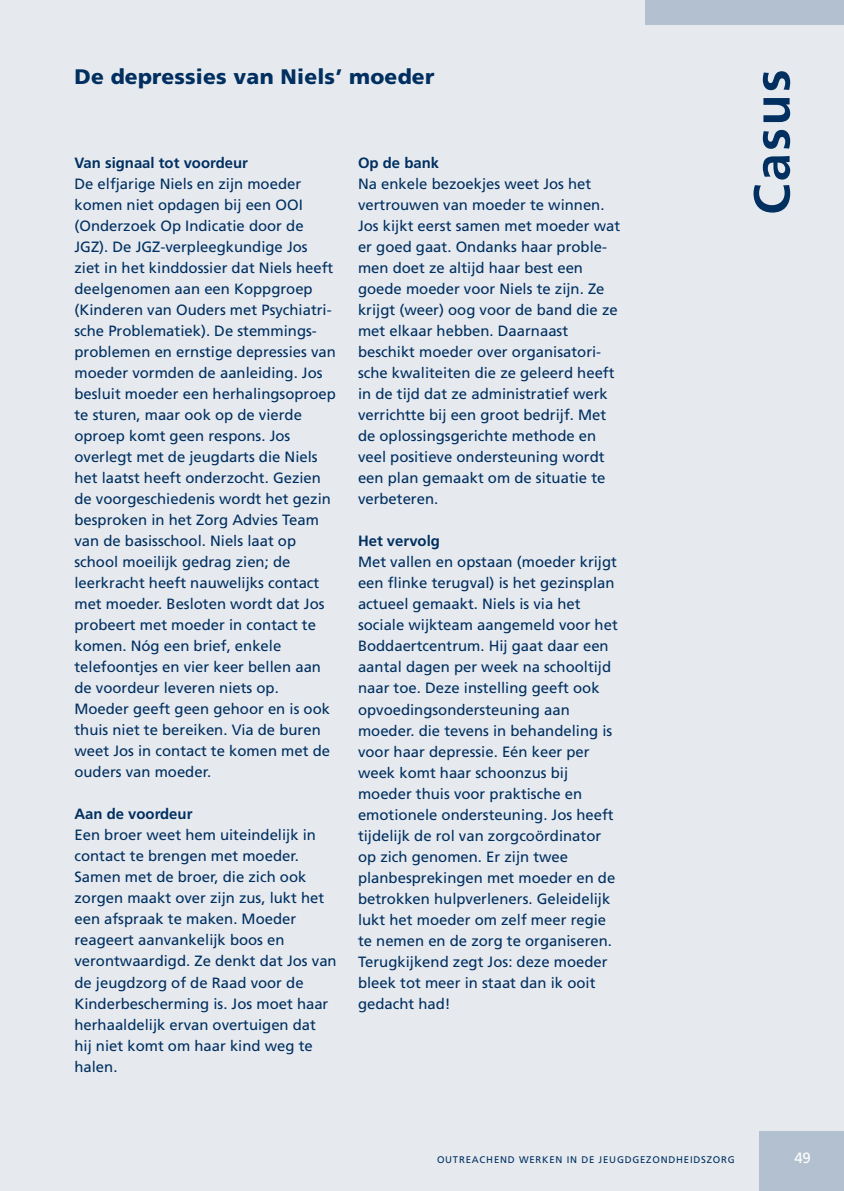
<style>
.page{position:relative;width:844px;height:1191px;background:#fff}
.page>*{position:absolute;margin:0;border:0;box-sizing:border-box;transform-origin:0 0}
.t1{font:700 50.75px "Frutiger";letter-spacing:.05em;color:#002f60}
.t2{font:900 21px "Frutiger";letter-spacing:.01em;color:#002f60}
.t3{font:14.88px/21px "Frutiger";color:#002f60}
.t4{font:700 14.88px "Frutiger";color:#002f60}
.t5{font:14.88px "Frutiger";color:#fff}
.t6{font:9.62px "Frutiger";color:#002f60}
</style>
<div class="page">
<div style="left:0;top:0;width:843px;height:1191px;background:#e6eaef"></div>
<div style="left:759px;top:1131px;width:84px;height:60px;background:#b3c0cf"></div>
<div style="left:645px;top:0;width:198px;height:25px;background:#b3c0cf"></div>
<h2 class="t2" style="left:74px;top:64px;width:361px">De depressies van Niels’ moeder</h2>
<p class="t4" style="left:74px;top:154px;width:175px">Van signaal tot voordeur</p>
<p class="t3" style="left:74px;top:173px;width:263px">De elfjarige Niels en zijn moeder komen niet opdagen bij een OOI (Onderzoek Op Indicatie door de JGZ). De JGZ-verpleegkundige Jos ziet in het kinddossier dat Niels heeft deelgenomen aan een Koppgroep (Kinderen van Ouders met Psychiatri&shy;sche Problematiek). De stemmings&shy;problemen en ernstige depressies van moeder vormden de aanleiding. Jos besluit moeder een herhalingsoproep te sturen, maar ook op de vierde oproep komt geen respons. Jos overlegt met de jeugdarts die Niels het laatst heeft onderzocht. Gezien de voorgeschiedenis wordt het gezin besproken in het Zorg Advies Team van de basisschool. Niels laat op school moeilijk gedrag zien; de leerkracht heeft nauwelijks contact met moeder. Besloten wordt dat Jos probeert met moeder in contact te komen. Nóg een brief, enkele telefoontjes en vier keer bellen aan de voordeur leveren niets op.<br>Moeder geeft geen gehoor en is ook thuis niet te bereiken. Via de buren weet Jos in contact te komen met de ouders van moeder.</p>
<p class="t4" style="left:74px;top:805px;width:119px">Aan de voordeur</p>
<p class="t3" style="left:74px;top:824px;width:264px">Een broer weet hem uiteindelijk in contact te brengen met moeder.<br>Samen met de broer, die zich ook zorgen maakt over zijn zus, lukt het een afspraak te maken. Moeder reageert aanvankelijk boos en verontwaardigd. Ze denkt dat Jos van de jeugdzorg of de Raad voor de<br>Kinderbescherming is. Jos moet haar herhaaldelijk ervan overtuigen dat hij niet komt om haar kind weg te halen.</p>
<p class="t4" style="left:358px;top:154px;width:83px">Op de bank</p>
<p class="t3" style="left:358px;top:173px;width:264px">Na enkele bezoekjes weet Jos het vertrouwen van moeder te winnen.<br>Jos kijkt eerst samen met moeder wat er goed gaat. Ondanks haar proble&shy;men doet ze altijd haar best een goede moeder voor Niels te zijn. Ze krijgt (weer) oog voor de band die ze met elkaar hebben. Daarnaast beschikt moeder over organisatori&shy;sche kwaliteiten die ze geleerd heeft in de tijd dat ze administratief werk verrichtte bij een groot bedrijf. Met de oplossingsgerichte methode en veel positieve ondersteuning wordt een plan gemaakt om de situatie te verbeteren.</p>
<p class="t4" style="left:358px;top:532px;width:83px">Het vervolg</p>
<p class="t3" style="left:358px;top:551px;width:261px">Met vallen en opstaan (moeder krijgt een flinke terugval) is het gezinsplan actueel gemaakt. Niels is via het sociale wijkteam aangemeld voor het Boddaertcentrum. Hij gaat daar een aantal dagen per week na schooltijd naar toe. Deze instelling geeft ook opvoedingsondersteuning aan moeder. die tevens in behandeling is voor haar depressie. Eén keer per week komt haar schoonzus bij moeder thuis voor praktische en emotionele ondersteuning. Jos heeft tijdelijk de rol van zorgcoördinator op zich genomen. Er zijn twee planbesprekingen met moeder en de betrokken hulpverleners. Geleidelijk lukt het moeder om zelf meer regie te nemen en de zorg te organiseren.<br>Terugkijkend zegt Jos: deze moeder bleek tot meer in staat dan ik ooit gedacht had!</p>
<h1 class="t1" style="left:742px;top:215px;width:147px;rotate:-90deg">Casus</h1>
<p class="t6" style="left:437px;top:1153px;width:17px">Outreachend</p>
<p class="t6" style="left:519px;top:1153px;width:9px">werken</p>
<p class="t6" style="left:566px;top:1153px;width:45px">in de Jeugdgezondheidszorg</p>
<p class="t5" style="left:794px;top:1149px;width:18px">49</p>
</div>
